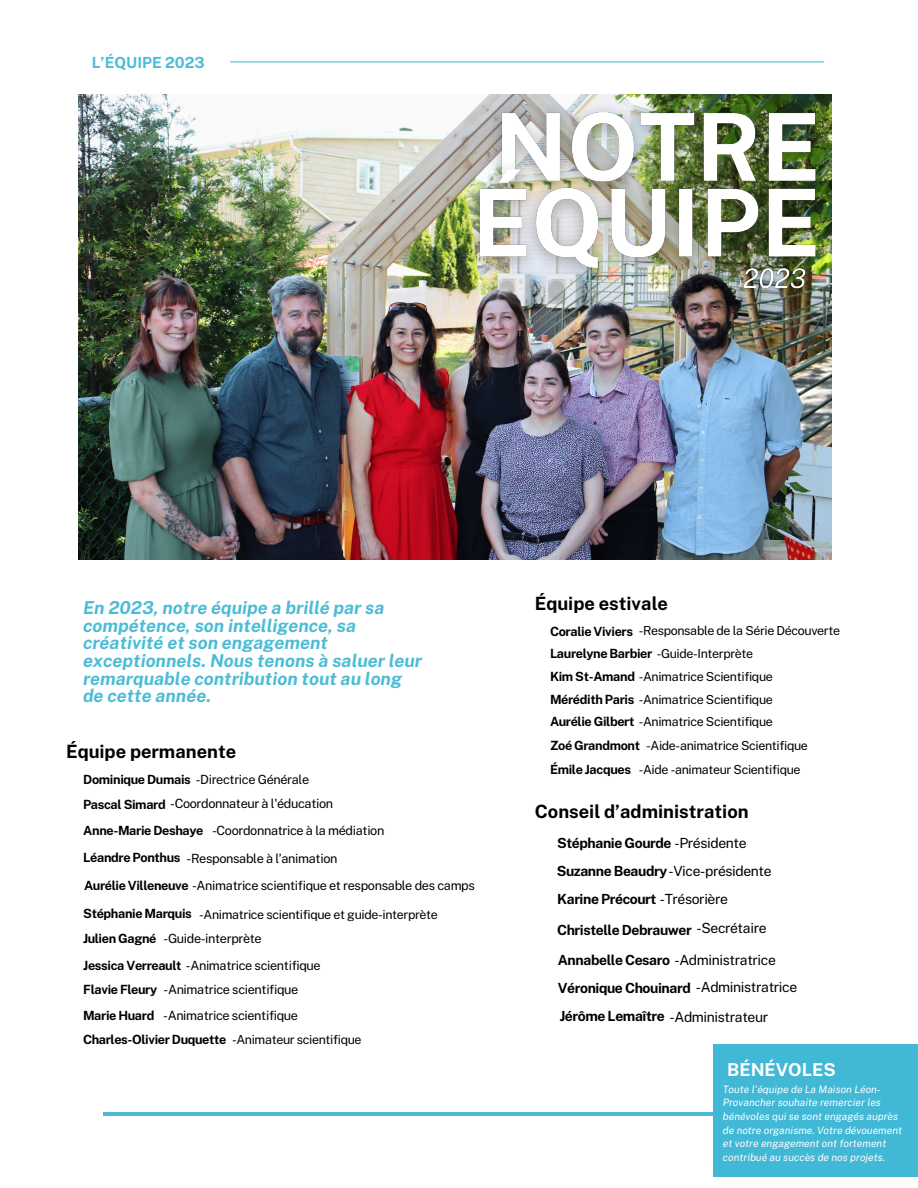
<style>
.page{position:relative;width:918px;height:1188px;background:#fff}
.page>*{position:absolute;margin:0;border:0;box-sizing:border-box;transform-origin:0 0}
.t1{font:700 18.3px "Public Sans";color:#000}
.t2{font:italic 700 17.85px/17.7px "Public Sans";color:#4cbcd6}
.t3{font:700 17.85px "Public Sans";color:#fff}
.t4{font:700 15.3px "Public Sans";color:#4cbcd6}
.t5{font:700 13.95px "Public Sans";letter-spacing:-.03em;color:#000}
.t6{font:13.95px "Public Sans";letter-spacing:-.03em;color:#000}
.t7{font:12.75px/27.6px "Public Sans";letter-spacing:-.03em;color:#000}
.t8{font:700 12.75px "Public Sans";letter-spacing:-.03em;color:#000}
.t9{font:12.45px "Public Sans";letter-spacing:-.03em;color:#000}
.t10{font:italic 10.2px/13.6px "Public Sans";color:#fff}
.s1{font-weight:700}
.s2{font-weight:400;font-size:12.45px}
.s3{font-weight:700;font-size:12.75px}
.s4{font-weight:400}
</style>
<div class="page">
<img style="left:79px;top:94px;width:752px;height:465px">
<img style="left:457px;top:94px;width:375px;height:201px">
<img style="left:735px;top:260px;width:79px;height:38px">
<hr style="left:230px;top:61px;width:594px;height:1px;background:#4cbcd6">
<hr style="left:104px;top:1113px;width:702px;height:3px;background:#4cbcd6">
<div style="left:713px;top:1044px;width:205px;height:132px;background:#41b8d5"></div>
<h6 class="t4" style="left:92px;top:53px;width:114px">L’ÉQUIPE 2023</h6>
<p class="t2" style="left:83px;top:599px;width:340px">En 2023, notre équipe a brillé par sa compétence, son intelligence, sa créativité et son engagement exceptionnels. Nous tenons à saluer leur remarquable contribution tout au long de cette année.</p>
<h6 class="t1" style="left:66px;top:740px;width:172px">Équipe permanente</h6>
<h3 class="t7" style="left:83px;top:765px;width:227px"><span class="s1">Dominique Dumais</span> -Directrice Générale</h3>
<h3 class="t7" style="left:83px;top:790px;width:252px"><span class="s1">Pascal Simard</span> -Coordonnateur à l'éducation</h3>
<p class="t8" style="left:83px;top:823px;width:122px">Anne-Marie Deshaye</p>
<p class="t7" style="left:212px;top:817px;width:174px">-Coordonnatrice à la médiation</p>
<p class="t8" style="left:83px;top:850px;width:99px">Léandre Ponthus</p>
<h6 class="t7" style="left:83px;top:844px;width:393px;text-indent:103px">-Responsable à l’animation<br><span class="s1">Aurélie Villeneuve</span> -Animatrice scientifique et responsable des camps<br><span class="s1">Stéphanie Marquis</span></h6>
<p class="t7" style="left:83px;top:925px;width:180px"><span class="s1">Julien Gagné</span> -Guide-interprète</p>
<p class="t9" style="left:199px;top:907px;width:240px">-Animatrice scientifique et guide-interprète</p>
<p class="t7" style="left:83px;top:953px;width:239px;line-height:24.2px"><span class="s1">Jessica Verreault</span> -Animatrice scientifique<br><span class="s1">Flavie Fleury</span> -Animatrice scientifique</p>
<p class="t7" style="left:83px;top:1002px;width:217px"><span class="s1">Marie Huard</span> -Animatrice scientifique</p>
<p class="t8" style="left:83px;top:1032px;width:280px">Charles-Olivier Duquette <span class="s2">-Animateur scientifique</span></p>
<p class="t1" style="left:535px;top:593px;width:135px">Équipe estivale</p>
<p class="t9" style="left:550px;top:624px;width:292px"><span class="s3">Coralie Viviers</span> -Responsable de la Série Découverte</p>
<p class="t9" style="left:550px;top:646px;width:205px"><span class="s3">Laurelyne Barbier</span> -Guide-Interprète</p>
<p class="t9" style="left:550px;top:669px;width:224px"><span class="s3">Kim St-Amand</span> -Animatrice Scientifique</p>
<p class="t9" style="left:550px;top:692px;width:224px"><span class="s3">Mérédith Paris</span> -Animatrice Scientifique</p>
<p class="t9" style="left:550px;top:714px;width:224px"><span class="s3">Aurélie Gilbert</span> -Animatrice Scientifique</p>
<p class="t8" style="left:550px;top:738px;width:92px">Zoé Grandmont</p>
<p class="t9" style="left:646px;top:739px;width:163px">-Aide-animatrice Scientifique</p>
<p class="t8" style="left:550px;top:762px;width:82px">Émile Jacques</p>
<p class="t9" style="left:639px;top:762px;width:163px">-Aide -animateur Scientifique</p>
<p class="t1" style="left:535px;top:800px;width:215px">Conseil d’administration</p>
<p class="t5" style="left:557px;top:835px;width:191px">Stéphanie Gourde <span class="s4">-Présidente</span></p>
<p class="t6" style="left:557px;top:863px;width:217px"><span class="s1">Suzanne Beaudry</span>-Vice-présidente</p>
<p class="t5" style="left:557px;top:891px;width:172px">Karine Précourt <span class="s4">-Trésorière</span></p>
<p class="t5" style="left:557px;top:921px;width:211px">Christelle Debrauwer <span class="s4">-Secrétaire</span></p>
<h3 class="t6" style="left:558px;top:952px;width:220px"><span class="s1">Annabelle Cesaro</span> -Administratrice</h3>
<h2 class="t5" style="left:558px;top:980px;width:241px">Véronique Chouinard <span class="s4">-Administratrice</span></h2>
<h6 class="t6" style="left:560px;top:1009px;width:210px"><span class="s1">Jérôme Lemaître</span> -Administrateur</h6>
<p class="t3" style="left:727px;top:1059px;width:110px">BÉNÉVOLES</p>
<h5 class="t10" style="left:723px;top:1082px;width:181px">Toute l'équipe de La Maison Léon-Provancher souhaite remercier les bénévoles qui se sont engagés auprès de notre organisme. Votre dévouement et votre engagement ont fortement contribué au succès de nos projets.</h5>
</div>
